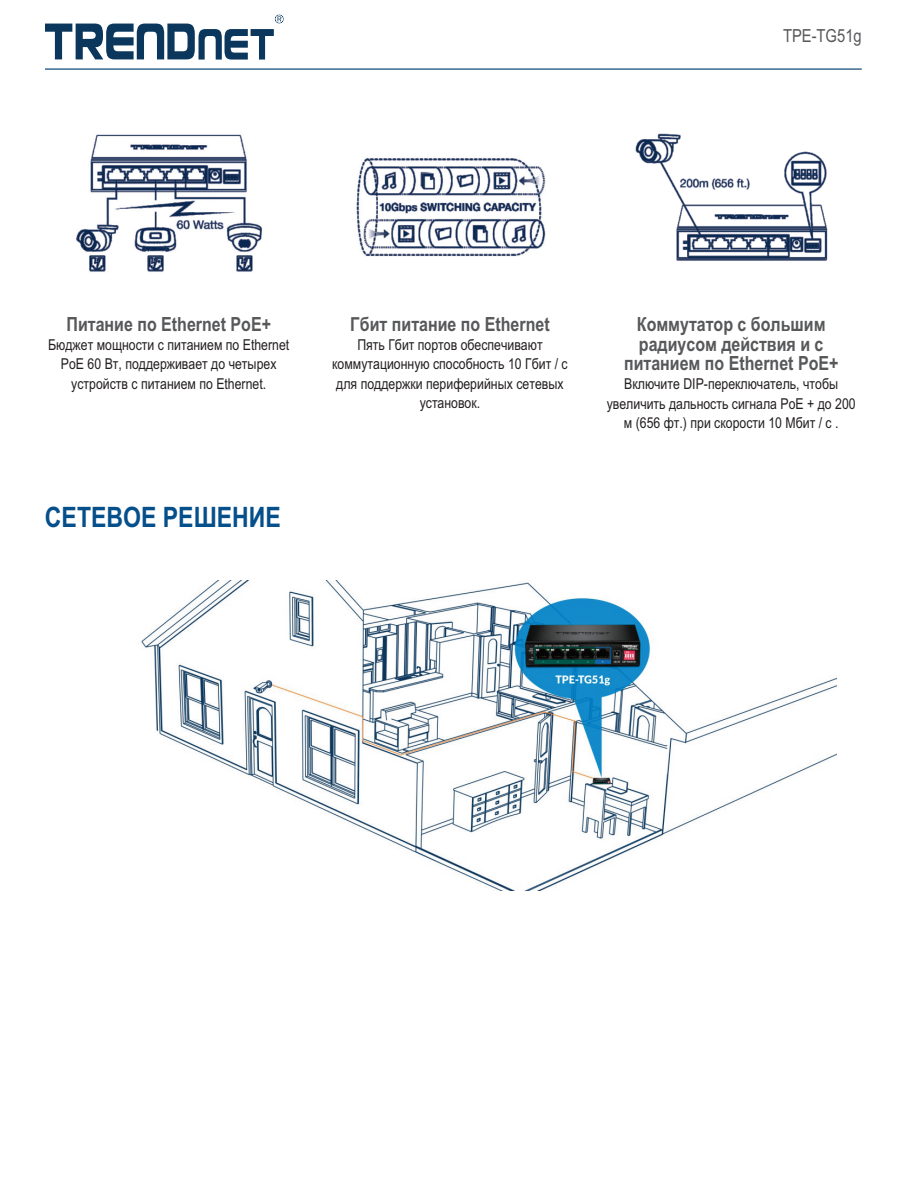
<style>
.page{position:relative;width:918px;height:1188px;background:#fff}
.page>*{position:absolute;margin:0;border:0;box-sizing:border-box;transform-origin:0 0}
.t1{font:700 28.2px "Arial Narrow";color:#054f8b}
.t2{font:700 19.5px/19.6px "Arial Narrow";color:#57585a;text-align:center}
.t3{font:18px "Arial Narrow";color:#57585a}
.t4{font:15px/19.5px "Arial Narrow";color:#231f20;text-align:center}
</style>
<div class="page">
<img style="left:76px;top:134px;width:186px;height:138px">
<img style="left:356px;top:158px;width:190px;height:99px">
<img style="left:635px;top:133px;width:193px;height:128px">
<img style="left:141px;top:581px;width:695px;height:309px">
<svg style="left:45px;top:15px;width:239px;height:45px"></svg>
<hr style="left:45px;top:68px;width:817px;height:2px;background:#104879">
<p class="t3" style="left:783px;top:28px;width:80px">TPE-TG51g</p>
<h2 class="t2" style="left:66px;top:316px;width:206px">Питание по Ethernet PoE+</h2>
<p class="t4" style="left:48px;top:336px;width:243px">Бюджет мощности с питанием по Ethernet<br>PoE 60 Вт, поддерживает до четырех устройств с питанием по Ethernet.</p>
<h1 class="t1" style="left:45px;top:506px;width:237px">СЕТЕВОЕ РЕШЕНИЕ</h1>
<h2 class="t2" style="left:350px;top:316px;width:201px">Гбит питание по Ethernet</h2>
<p class="t4" style="left:332px;top:336px;width:237px">Пять Гбит портов обеспечивают коммутационную способность 10 Гбит / с для поддержки периферийных сетевых установок.</p>
<h2 class="t2" style="left:624px;top:316px;width:216px">Коммутатор с большим радиусом действия и c питанием по Ethernet PoE+</h2>
<p class="t4" style="left:607px;top:375px;width:250px">Включите DIP-переключатель, чтобы увеличить дальность сигнала PoE + до 200 м (656 фт.) при скорости 10 Мбит / с .</p>
</div>
